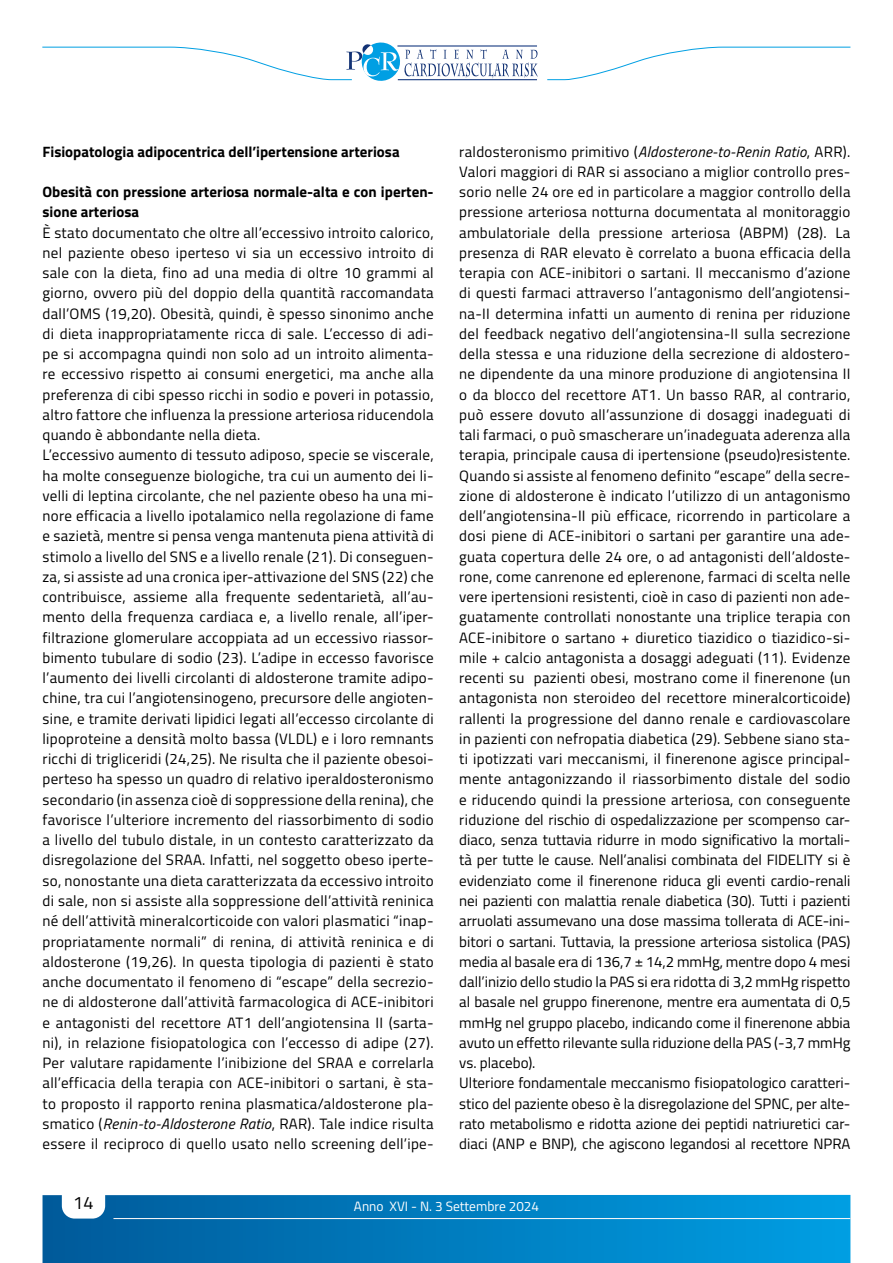
<style>
.page{position:relative;width:893px;height:1263px;background:#fff}
.page>*{position:absolute;margin:0;border:0;box-sizing:border-box;transform-origin:0 0}
.t1{font:18px "Titillium";color:#000}
.t2{font:15px/20.2px "Titillium";letter-spacing:.02em;color:#000}
.t3{font:700 15px/20.2px "Titillium";color:#000}
.t4{font:13.5px "Titillium";color:#fff}
.s1{font-style:italic}
</style>
<div class="page">
<div style="left:43px;top:1195px;width:807px;height:68px;background:linear-gradient(to right,#015a9a,#019fe3)"></div>
<svg style="left:62px;top:1195px;width:43px;height:23px"></svg>
<hr style="left:113px;top:1218px;width:737px;height:1px;background:#fff">
<svg style="left:547px;top:46px;width:304px;height:34px"></svg>
<svg style="left:42px;top:42px;width:496px;height:39px"></svg>
<p class="t3" style="left:43px;top:140px;width:359px">Fisiopatologia adipocentrica dell’ipertensione arteriosa</p>
<p class="t3" style="left:43px;top:181px;width:393px">Obesità con pressione arteriosa normale-alta e con iperten&shy;sione arteriosa</p>
<p class="t2" style="left:43px;top:222px;width:393px">È stato documentato che oltre all’eccessivo introito calorico, nel paziente obeso iperteso vi sia un eccessivo introito di sale con la dieta, fino ad una media di oltre 10 grammi al giorno, ovvero più del doppio della quantità raccomandata dall’OMS (19,20). Obesità, quindi, è spesso sinonimo anche di dieta inappropriatamente ricca di sale. L’eccesso di adi&shy;pe si accompagna quindi non solo ad un introito alimenta&shy;re eccessivo rispetto ai consumi energetici, ma anche alla preferenza di cibi spesso ricchi in sodio e poveri in potassio, altro fattore che influenza la pressione arteriosa riducendola quando è abbondante nella dieta.<br>L’eccessivo aumento di tessuto adiposo, specie se viscerale, ha molte conseguenze biologiche, tra cui un aumento dei li&shy;velli di leptina circolante, che nel paziente obeso ha una mi&shy;nore efficacia a livello ipotalamico nella regolazione di fame e sazietà, mentre si pensa venga mantenuta piena attività di stimolo a livello del SNS e a livello renale (21). Di conseguen&shy;za, si assiste ad una cronica iper-attivazione del SNS (22) che contribuisce, assieme alla frequente sedentarietà, all’au&shy;mento della frequenza cardiaca e, a livello renale, all’iper&shy;filtrazione glomerulare accoppiata ad un eccessivo riassor&shy;bimento tubulare di sodio (23). L’adipe in eccesso favorisce l’aumento dei livelli circolanti di aldosterone tramite adipo&shy;chine, tra cui l’angiotensinogeno, precursore delle angioten&shy;sine, e tramite derivati lipidici legati all’eccesso circolante di lipoproteine a densità molto bassa (VLDL) e i loro remnants ricchi di trigliceridi (24,25). Ne risulta che il paziente obesoi&shy;perteso ha spesso un quadro di relativo iperaldosteronismo secondario (in assenza cioè di soppressione della renina), che favorisce l’ulteriore incremento del riassorbimento di sodio a livello del tubulo distale, in un contesto caratterizzato da disregolazione del SRAA. Infatti, nel soggetto obeso iperte&shy;so, nonostante una dieta caratterizzata da eccessivo introito di sale, non si assiste alla soppressione dell’attività reninica né dell’attività mineralcorticoide con valori plasmatici “inap&shy;propriatamente normali” di renina, di attività reninica e di aldosterone (19,26). In questa tipologia di pazienti è stato anche documentato il fenomeno di “escape” della secrezio&shy;ne di aldosterone dall’attività farmacologica di ACE-inibitori e antagonisti del recettore AT1 dell’angiotensina II (sarta&shy;ni), in relazione fisiopatologica con l’eccesso di adipe (27).<br>Per valutare rapidamente l’inibizione del SRAA e correlarla all’efficacia della terapia con ACE-inibitori o sartani, è sta&shy;to proposto il rapporto renina plasmatica/aldosterone pla&shy;smatico (<span class="s1">Renin-to-Aldosterone Ratio</span>, RAR). Tale indice risulta essere il reciproco di quello usato nello screening dell’ipe-</p>
<p class="t2" style="left:459px;top:141px;width:393px">raldosteronismo primitivo (<span class="s1">Aldosterone-to-Renin Ratio</span>, ARR).<br>Valori maggiori di RAR si associano a miglior controllo pres&shy;sorio nelle 24 ore ed in particolare a maggior controllo della pressione arteriosa notturna documentata al monitoraggio ambulatoriale della pressione arteriosa (ABPM) (28). La presenza di RAR elevato è correlato a buona efficacia della terapia con ACE-inibitori o sartani. Il meccanismo d’azione di questi farmaci attraverso l’antagonismo dell’angiotensi&shy;na-II determina infatti un aumento di renina per riduzione del feedback negativo dell’angiotensina-II sulla secrezione della stessa e una riduzione della secrezione di aldostero&shy;ne dipendente da una minore produzione di angiotensina II o da blocco del recettore AT1. Un basso RAR, al contrario, può essere dovuto all’assunzione di dosaggi inadeguati di tali farmaci, o può smascherare un’inadeguata aderenza alla terapia, principale causa di ipertensione (pseudo)resistente.<br>Quando si assiste al fenomeno definito “escape” della secre&shy;zione di aldosterone è indicato l’utilizzo di un antagonismo dell’angiotensina-II più efficace, ricorrendo in particolare a dosi piene di ACE-inibitori o sartani per garantire una ade&shy;guata copertura delle 24 ore, o ad antagonisti dell’aldoste&shy;rone, come canrenone ed eplerenone, farmaci di scelta nelle vere ipertensioni resistenti, cioè in caso di pazienti non ade&shy;guatamente controllati nonostante una triplice terapia con ACE-inibitore o sartano + diuretico tiazidico o tiazidico-si&shy;mile + calcio antagonista a dosaggi adeguati (11). Evidenze recenti su pazienti obesi, mostrano come il finerenone (un antagonista non steroideo del recettore mineralcorticoide) rallenti la progressione del danno renale e cardiovascolare in pazienti con nefropatia diabetica (29). Sebbene siano sta&shy;ti ipotizzati vari meccanismi, il finerenone agisce principal&shy;mente antagonizzando il riassorbimento distale del sodio e riducendo quindi la pressione arteriosa, con conseguente riduzione del rischio di ospedalizzazione per scompenso car&shy;diaco, senza tuttavia ridurre in modo significativo la mortali&shy;tà per tutte le cause. Nell’analisi combinata del FIDELITY si è evidenziato come il finerenone riduca gli eventi cardio-renali nei pazienti con malattia renale diabetica (30). Tutti i pazienti arruolati assumevano una dose massima tollerata di ACE-ini&shy;bitori o sartani. Tuttavia, la pressione arteriosa sistolica (PAS) media al basale era di 136,7 ± 14,2 mmHg, mentre dopo 4 mesi dall’inizio dello studio la PAS si era ridotta di 3,2 mmHg rispetto al basale nel gruppo finerenone, mentre era aumentata di 0,5 mmHg nel gruppo placebo, indicando come il finerenone abbia avuto un effetto rilevante sulla riduzione della PAS (-3,7 mmHg vs. placebo).<br>Ulteriore fondamentale meccanismo fisiopatologico caratteri&shy;stico del paziente obeso è la disregolazione del SPNC, per alte&shy;rato metabolismo e ridotta azione dei peptidi natriuretici car&shy;diaci (ANP e BNP), che agiscono legandosi al recettore NPRA</p>
<p class="t1" style="left:73px;top:1189px;width:22px">14</p>
<p class="t4" style="left:354px;top:1196px;width:187px">Anno XVI - N. 3 Settembre 2024</p>
</div>
